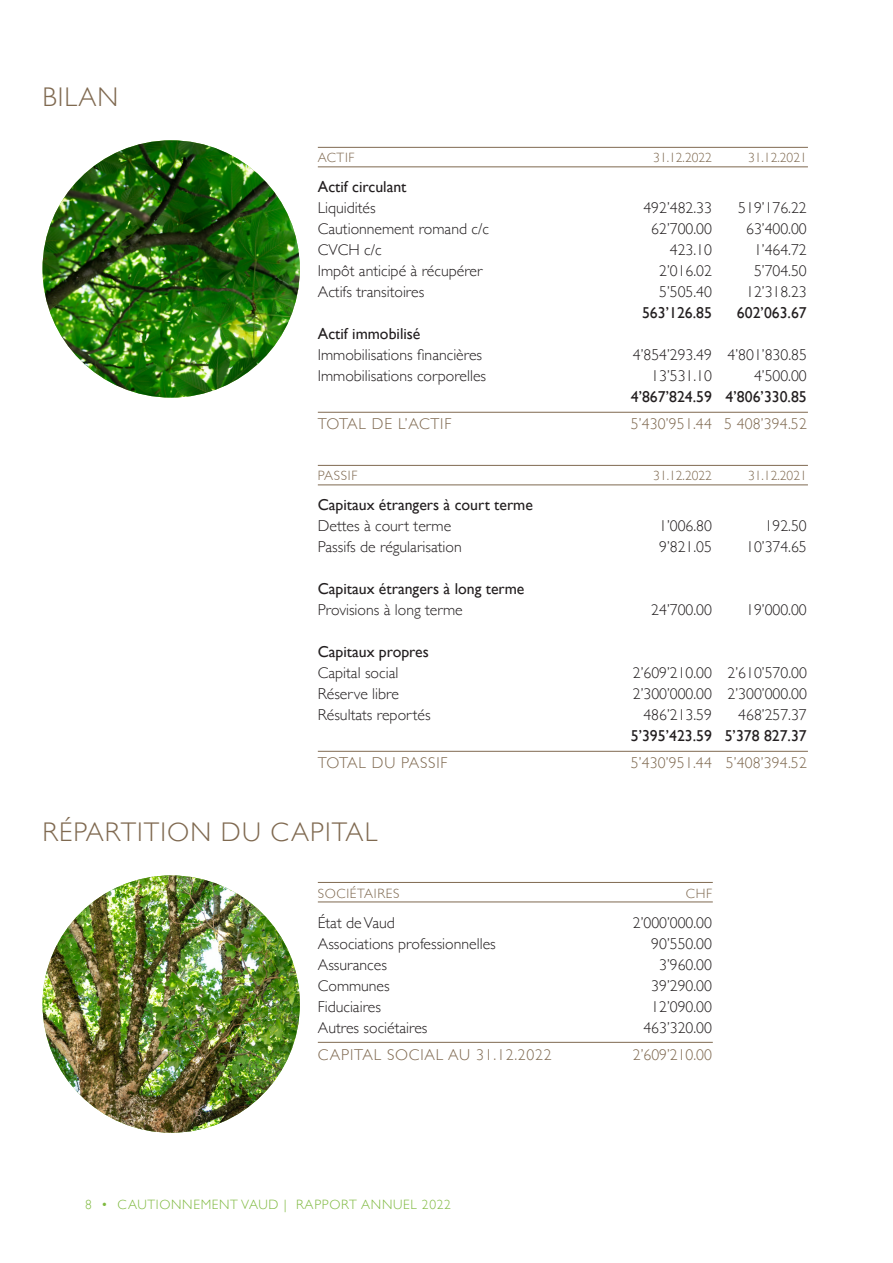
<style>
.page{position:relative;width:893px;height:1263px;background:#fff}
.page>*{position:absolute;margin:0;border:0;box-sizing:border-box;transform-origin:0 0}
.TITRE{font:300 27px "Gill Sans";letter-spacing:.04em;color:#7f6950}
.TABLEAU_2_colonnes{font:300 15.75px "Gill Sans";color:#231f20}
.TABLEAU_2_colonnes-2{font:15.75px "Gill Sans";color:#231f20}
.TABLEAU_2_colonnes_T{font:300 15.75px "Gill Sans";letter-spacing:.01em;color:#7f6950}
.TABLEAU_2_colonnes_T-2{font:300 15.75px "Gill Sans";letter-spacing:.05em;color:#7f6950}
.TABLEAU_2_colonnes_2{font:300 13.5px "Gill Sans";color:#7f6950}
.pagination{font:300 13.5px "Gill Sans";letter-spacing:.05em;color:#80ba41}
.TABLEAU_2_colonnes_2-2{font:300 13.5px "Gill Sans";letter-spacing:.05em;color:#7f6950}
</style>
<div class="page">
<hr style="left:318px;top:147px;width:490px;height:1px;background:#7f6950">
<hr style="left:318px;top:167px;width:490px;height:1px;background:#7f6950">
<hr style="left:318px;top:412px;width:490px;height:1px;background:#7f6950">
<hr style="left:318px;top:465px;width:490px;height:1px;background:#7f6950">
<hr style="left:318px;top:485px;width:490px;height:1px;background:#7f6950">
<hr style="left:318px;top:751px;width:490px;height:1px;background:#7f6950">
<img style="left:43px;top:140px;width:257px;height:258px;border-radius:129px">
<img style="left:43px;top:875px;width:257px;height:258px;border-radius:129px">
<hr style="left:318px;top:882px;width:395px;height:1px;background:#7f6950">
<hr style="left:318px;top:902px;width:395px;height:1px;background:#7f6950">
<hr style="left:318px;top:1042px;width:395px;height:1px;background:#7f6950">
<p class="TITRE" style="left:43px;top:76px;width:77px">BILAN</p>
<p class="TABLEAU_2_colonnes_2" style="left:318px;top:147px;width:38px">ACTIF</p>
<p class="TABLEAU_2_colonnes_2" style="left:653px;top:147px;width:60px">31.12.2022</p>
<p class="TABLEAU_2_colonnes_2" style="left:748px;top:147px;width:60px">31.12.2021</p>
<p class="TABLEAU_2_colonnes-2" style="left:318px;top:178px;width:90px">Actif circulant</p>
<p class="TABLEAU_2_colonnes" style="left:318px;top:196px;width:59px">Liquidités</p>
<p class="TABLEAU_2_colonnes" style="left:643px;top:196px;width:70px">492’482.33</p>
<p class="TABLEAU_2_colonnes" style="left:738px;top:196px;width:70px">519’176.22</p>
<p class="TABLEAU_2_colonnes" style="left:318px;top:217px;width:173px">Cautionnement romand c/c</p>
<p class="TABLEAU_2_colonnes" style="left:651px;top:217px;width:62px">62’700.00</p>
<p class="TABLEAU_2_colonnes" style="left:746px;top:217px;width:62px">63’400.00</p>
<p class="TABLEAU_2_colonnes" style="left:318px;top:238px;width:65px">CVCH c/c</p>
<p class="TABLEAU_2_colonnes" style="left:670px;top:238px;width:44px">423.10</p>
<p class="TABLEAU_2_colonnes" style="left:754px;top:238px;width:54px">1’464.72</p>
<p class="TABLEAU_2_colonnes" style="left:318px;top:259px;width:166px">Impôt anticipé à récupérer</p>
<p class="TABLEAU_2_colonnes" style="left:659px;top:259px;width:54px">2’016.02</p>
<p class="TABLEAU_2_colonnes" style="left:754px;top:259px;width:54px">5’704.50</p>
<p class="TABLEAU_2_colonnes" style="left:318px;top:280px;width:108px">Actifs transitoires</p>
<p class="TABLEAU_2_colonnes" style="left:659px;top:280px;width:54px">5’505.40</p>
<p class="TABLEAU_2_colonnes" style="left:746px;top:280px;width:62px">12’318.23</p>
<p class="TABLEAU_2_colonnes-2" style="left:642px;top:304px;width:71px">563’126.85</p>
<p class="TABLEAU_2_colonnes-2" style="left:737px;top:304px;width:71px">602’063.67</p>
<p class="TABLEAU_2_colonnes-2" style="left:318px;top:325px;width:104px">Actif immobilisé</p>
<p class="TABLEAU_2_colonnes" style="left:318px;top:343px;width:166px">Immobilisations financières</p>
<p class="TABLEAU_2_colonnes" style="left:633px;top:343px;width:176px">4’854’293.49 4’801’830.85</p>
<p class="TABLEAU_2_colonnes" style="left:318px;top:364px;width:170px">Immobilisations corporelles</p>
<p class="TABLEAU_2_colonnes" style="left:651px;top:364px;width:62px">13’531.10</p>
<p class="TABLEAU_2_colonnes" style="left:754px;top:364px;width:54px">4’500.00</p>
<p class="TABLEAU_2_colonnes-2" style="left:631px;top:388px;width:178px">4’867’824.59 4’806’330.85</p>
<p class="TABLEAU_2_colonnes_T-2" style="left:318px;top:412px;width:135px">TOTAL DE L’ACTIF</p>
<p class="TABLEAU_2_colonnes_T" style="left:631px;top:412px;width:177px">5’430’951.44 5 408’394.52</p>
<p class="TABLEAU_2_colonnes_2" style="left:318px;top:465px;width:41px">PASSIF</p>
<p class="TABLEAU_2_colonnes_2" style="left:653px;top:465px;width:60px">31.12.2022</p>
<p class="TABLEAU_2_colonnes_2" style="left:748px;top:465px;width:60px">31.12.2021</p>
<p class="TABLEAU_2_colonnes-2" style="left:318px;top:496px;width:217px">Capitaux étrangers à court terme</p>
<p class="TABLEAU_2_colonnes" style="left:318px;top:514px;width:135px">Dettes à court terme</p>
<p class="TABLEAU_2_colonnes" style="left:659px;top:514px;width:54px">1’006.80</p>
<p class="TABLEAU_2_colonnes" style="left:765px;top:514px;width:44px">192.50</p>
<p class="TABLEAU_2_colonnes" style="left:318px;top:535px;width:146px">Passifs de régularisation</p>
<p class="TABLEAU_2_colonnes" style="left:659px;top:535px;width:54px">9’821.05</p>
<p class="TABLEAU_2_colonnes" style="left:746px;top:535px;width:62px">10’374.65</p>
<p class="TABLEAU_2_colonnes-2" style="left:318px;top:580px;width:208px">Capitaux étrangers à long terme</p>
<p class="TABLEAU_2_colonnes" style="left:318px;top:598px;width:146px">Provisions à long terme</p>
<p class="TABLEAU_2_colonnes" style="left:651px;top:598px;width:62px">24’700.00</p>
<p class="TABLEAU_2_colonnes" style="left:746px;top:598px;width:62px">19’000.00</p>
<p class="TABLEAU_2_colonnes-2" style="left:318px;top:643px;width:112px">Capitaux propres</p>
<p class="TABLEAU_2_colonnes" style="left:318px;top:661px;width:82px">Capital social</p>
<p class="TABLEAU_2_colonnes" style="left:633px;top:661px;width:176px">2’609’210.00 2’610’570.00</p>
<p class="TABLEAU_2_colonnes" style="left:318px;top:682px;width:83px">Réserve libre</p>
<p class="TABLEAU_2_colonnes" style="left:633px;top:682px;width:176px">2’300’000.00 2’300’000.00</p>
<p class="TABLEAU_2_colonnes" style="left:318px;top:703px;width:114px">Résultats reportés</p>
<p class="TABLEAU_2_colonnes" style="left:643px;top:703px;width:70px">486’213.59</p>
<p class="TABLEAU_2_colonnes" style="left:738px;top:703px;width:70px">468’257.37</p>
<p class="TABLEAU_2_colonnes-2" style="left:631px;top:727px;width:178px">5’395’423.59 5’378 827.37</p>
<p class="TABLEAU_2_colonnes_T-2" style="left:318px;top:751px;width:131px">TOTAL DU PASSIF</p>
<p class="TABLEAU_2_colonnes_T" style="left:631px;top:751px;width:177px">5’430’951.44 5’408’394.52</p>
<p class="TITRE" style="left:43px;top:811px;width:336px">RÉPARTITION DU CAPITAL</p>
<p class="TABLEAU_2_colonnes_2-2" style="left:318px;top:882px;width:83px">SOCIÉTAIRES</p>
<p class="TABLEAU_2_colonnes_2" style="left:686px;top:882px;width:28px">CHF</p>
<p class="TABLEAU_2_colonnes" style="left:318px;top:910px;width:79px">État de Vaud</p>
<p class="TABLEAU_2_colonnes" style="left:633px;top:910px;width:81px">2’000’000.00</p>
<p class="TABLEAU_2_colonnes" style="left:318px;top:931px;width:179px">Associations professionnelles</p>
<p class="TABLEAU_2_colonnes" style="left:651px;top:931px;width:62px">90’550.00</p>
<p class="TABLEAU_2_colonnes" style="left:318px;top:952px;width:71px">Assurances</p>
<p class="TABLEAU_2_colonnes" style="left:659px;top:952px;width:54px">3’960.00</p>
<p class="TABLEAU_2_colonnes" style="left:318px;top:973px;width:73px">Communes</p>
<p class="TABLEAU_2_colonnes" style="left:651px;top:973px;width:62px">39’290.00</p>
<p class="TABLEAU_2_colonnes" style="left:318px;top:994px;width:65px">Fiduciaires</p>
<p class="TABLEAU_2_colonnes" style="left:651px;top:994px;width:62px">12’090.00</p>
<p class="TABLEAU_2_colonnes" style="left:318px;top:1015px;width:111px">Autres sociétaires</p>
<p class="TABLEAU_2_colonnes" style="left:643px;top:1015px;width:70px">463’320.00</p>
<p class="TABLEAU_2_colonnes_T-2" style="left:318px;top:1042px;width:235px">CAPITAL SOCIAL AU 31.12.2022</p>
<p class="TABLEAU_2_colonnes_T" style="left:633px;top:1042px;width:81px">2’609’210.00</p>
<p class="pagination" style="left:85px;top:1193px;width:367px">8 • CAUTIONNEMENT VAUD | RAPPORT ANNUEL 2022</p>
</div>
